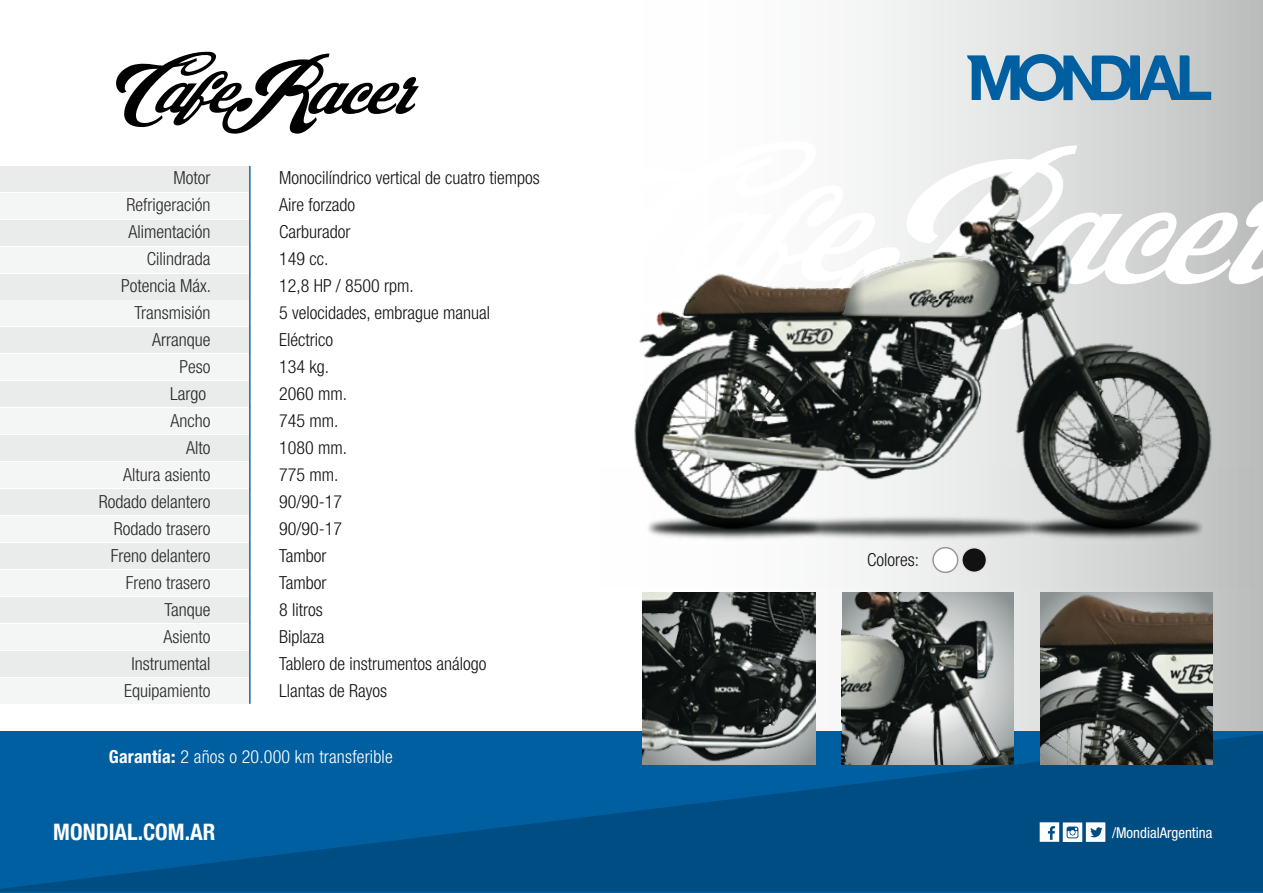
<style>
.page{position:relative;width:1263px;height:893px;background:#fff}
.page>*{position:absolute;margin:0;border:0;box-sizing:border-box;transform-origin:0 0}
.t1{font:700 condensed 22.65px "Helvetica Neue";color:#fff}
.t2{font:300 condensed 18px "Helvetica Neue LT Std";color:#121212}
.t3{font:300 condensed 18px "Helvetica Neue LT Std";letter-spacing:.01em;color:#fff}
.t4{font:condensed 14.85px "Helvetica Neue";color:#fff}
.s1{font-weight:700}
.s2{font-weight:700;font-stretch:normal}
</style>
<div class="page">
<div style="left:633px;top:0;width:630px;height:893px;background:linear-gradient(to right,#fff,#c3c6c5)"></div>
<svg style="left:0;top:734px;width:1263px;height:158px;background:#005591"></svg>
<svg style="left:1040px;top:822px;width:65px;height:20px"></svg>
<img style="left:643px;top:663px;width:172px;height:102px">
<img style="left:842px;top:663px;width:172px;height:102px">
<img style="left:1040px;top:663px;width:172px;height:102px">
<svg style="left:116px;top:52px;width:303px;height:82px"></svg>
<svg style="left:1223px;top:199px;width:40px;height:85px"></svg>
<img style="left:633px;top:56px;width:590px;height:607px">
<img style="left:633px;top:467px;width:96px;height:120px">
<img style="left:1092px;top:467px;width:162px;height:120px">
<img style="left:729px;top:467px;width:363px;height:120px">
<div style="left:933px;top:548px;width:25px;height:24px;background:#fff;border-radius:50%"></div>
<div style="left:932px;top:547px;width:26px;height:26px;border:2px solid #96999b;border-radius:50%"></div>
<div style="left:962px;top:548px;width:24px;height:24px;background:#121212;border-radius:50%"></div>
<div style="left:961px;top:547px;width:26px;height:26px;border:2px solid #e2e4e4;border-radius:50%"></div>
<hr style="left:249px;top:166px;width:2px;height:538px;background:#005fa0">
<div style="left:0;top:166px;width:250px;height:25px;background:#eaecec"></div>
<div style="left:0;top:193px;width:250px;height:25px;background:#f0f2f1"></div>
<div style="left:0;top:220px;width:250px;height:25px;background:#eaecec"></div>
<div style="left:0;top:247px;width:250px;height:25px;background:#f0f2f1"></div>
<div style="left:0;top:274px;width:250px;height:25px;background:#eaecec"></div>
<div style="left:0;top:301px;width:250px;height:25px;background:#f0f2f1"></div>
<div style="left:0;top:328px;width:250px;height:25px;background:#eaecec"></div>
<div style="left:0;top:355px;width:250px;height:25px;background:#f0f2f1"></div>
<div style="left:0;top:382px;width:250px;height:25px;background:#eaecec"></div>
<div style="left:0;top:409px;width:250px;height:25px;background:#f0f2f1"></div>
<div style="left:0;top:436px;width:250px;height:25px;background:#eaecec"></div>
<div style="left:0;top:463px;width:250px;height:25px;background:#f0f2f1"></div>
<div style="left:0;top:490px;width:250px;height:25px;background:#eaecec"></div>
<div style="left:0;top:517px;width:250px;height:25px;background:#f0f2f1"></div>
<div style="left:0;top:544px;width:250px;height:25px;background:#eaecec"></div>
<div style="left:0;top:571px;width:250px;height:25px;background:#f0f2f1"></div>
<div style="left:0;top:598px;width:250px;height:25px;background:#eaecec"></div>
<div style="left:0;top:625px;width:250px;height:25px;background:#f0f2f1"></div>
<div style="left:0;top:652px;width:250px;height:25px;background:#eaecec"></div>
<div style="left:0;top:679px;width:250px;height:25px;background:#f0f2f1"></div>
<svg style="left:967px;top:54px;width:244px;height:47px;background:#6296b9"></svg>
<p class="t2" style="left:173px;top:168px;width:39px">Motor</p>
<p class="t2" style="left:279px;top:168px;width:262px">Monocilíndrico vertical de cuatro tiempos</p>
<p class="t2" style="left:126px;top:195px;width:85px">Refrigeración</p>
<p class="t2" style="left:279px;top:195px;width:77px">Aire forzado</p>
<p class="t2" style="left:128px;top:222px;width:83px">Alimentación</p>
<p class="t2" style="left:279px;top:222px;width:73px">Carburador</p>
<p class="t2" style="left:147px;top:249px;width:65px">Cilindrada</p>
<p class="t2" style="left:279px;top:249px;width:51px">149 cc.</p>
<p class="t2" style="left:121px;top:276px;width:91px">Potencia Máx.</p>
<p class="t2" style="left:279px;top:276px;width:136px">12,8 HP / 8500 rpm.</p>
<p class="t2" style="left:134px;top:303px;width:77px">Transmisión</p>
<p class="t2" style="left:279px;top:303px;width:212px">5 velocidades, embrague manual</p>
<p class="t2" style="left:152px;top:330px;width:60px">Arranque</p>
<p class="t2" style="left:279px;top:330px;width:55px">Eléctrico</p>
<p class="t2" style="left:179px;top:357px;width:32px">Peso</p>
<p class="t2" style="left:279px;top:357px;width:51px">134 kg.</p>
<p class="t2" style="left:170px;top:384px;width:38px">Largo</p>
<p class="t2" style="left:279px;top:384px;width:69px">2060 mm.</p>
<p class="t2" style="left:170px;top:411px;width:41px">Ancho</p>
<p class="t2" style="left:279px;top:411px;width:61px">745 mm.</p>
<p class="t2" style="left:186px;top:438px;width:26px">Alto</p>
<p class="t2" style="left:279px;top:438px;width:69px">1080 mm.</p>
<p class="t2" style="left:123px;top:465px;width:89px">Altura asiento</p>
<p class="t2" style="left:279px;top:465px;width:61px">775 mm.</p>
<p class="t2" style="left:99px;top:492px;width:113px">Rodado delantero</p>
<p class="t2" style="left:279px;top:492px;width:64px">90/90-17</p>
<p class="t2" style="left:114px;top:519px;width:98px">Rodado trasero</p>
<p class="t2" style="left:279px;top:519px;width:64px">90/90-17</p>
<p class="t2" style="left:111px;top:546px;width:101px">Freno delantero</p>
<p class="t2" style="left:279px;top:546px;width:49px">Tambor</p>
<p class="t2" style="left:126px;top:573px;width:86px">Freno trasero</p>
<p class="t2" style="left:279px;top:573px;width:49px">Tambor</p>
<p class="t2" style="left:164px;top:600px;width:47px">Tanque</p>
<p class="t2" style="left:279px;top:600px;width:45px">8 litros</p>
<p class="t2" style="left:163px;top:627px;width:48px">Asiento</p>
<p class="t2" style="left:279px;top:627px;width:47px">Biplaza</p>
<p class="t2" style="left:131px;top:654px;width:80px">Instrumental</p>
<p class="t2" style="left:279px;top:654px;width:209px">Tablero de instrumentos análogo</p>
<p class="t2" style="left:124px;top:681px;width:88px">Equipamiento</p>
<p class="t2" style="left:279px;top:681px;width:109px">Llantas de Rayos</p>
<p class="t3" style="left:109px;top:746px;width:285px"><span class="s1">Garantía</span><span class="s2">:</span> 2 años o 20.000 km transferible</p>
<p class="t2" style="left:867px;top:549px;width:53px">Colores:</p>
<p class="t1" style="left:53px;top:813px;width:164px">MONDIAL.COM.AR</p>
<p class="t4" style="left:1112px;top:824px;width:102px">/MondialArgentina</p>
</div>
